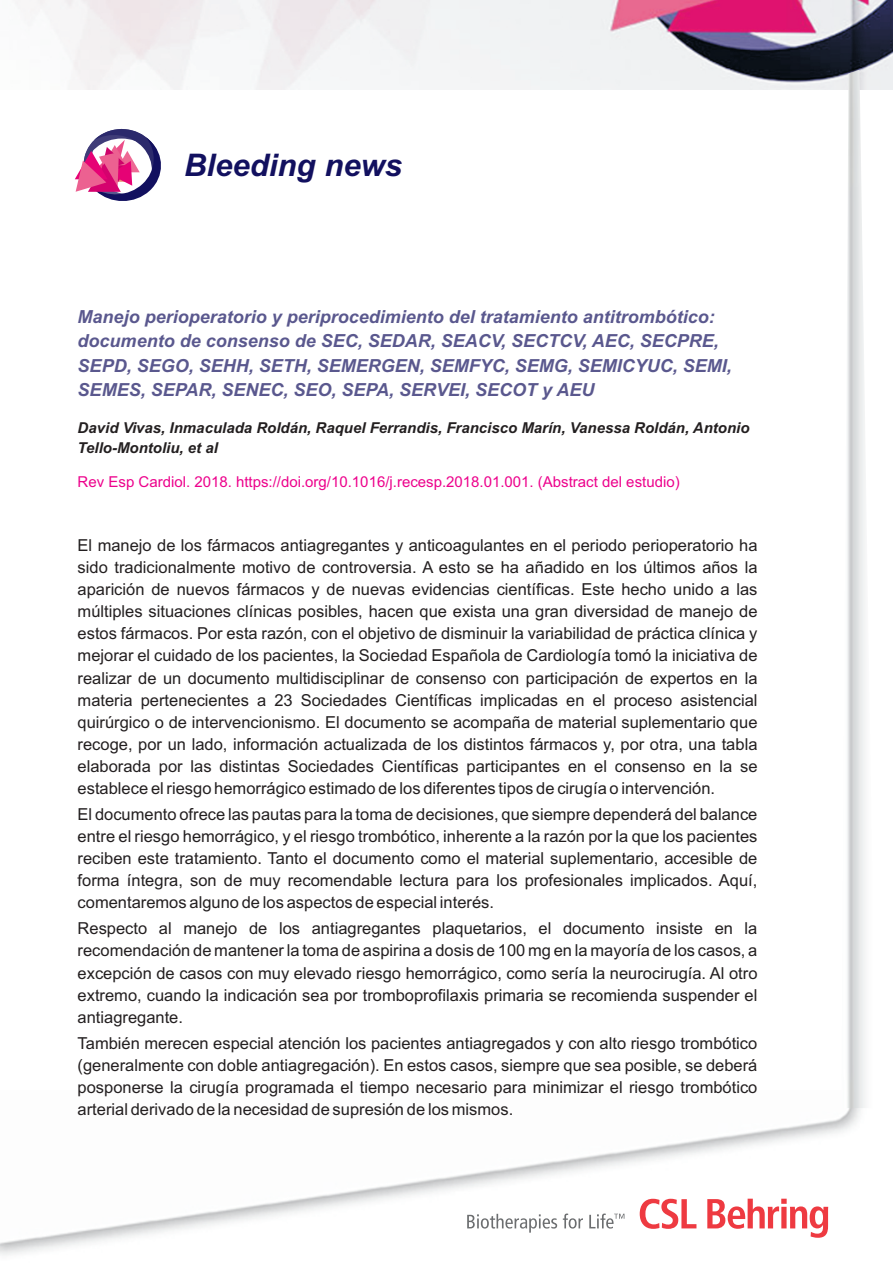
<style>
.page{position:relative;width:893px;height:1263px;background:#fff}
.page>*{position:absolute;margin:0;border:0;box-sizing:border-box;transform-origin:0 0}
.t1{font:italic 700 31.2px "Arial";color:#12105f}
.t2{font:italic 700 18px/24.2px "Arial";color:#5a588e}
.t3{font:16.5px/22px "Arial";color:#231f20;text-align:justify}
.t4{font:italic 700 15px/20.1px "Arial";color:#231f20}
.t5{font:15px "Arial";color:#ed028c}
</style>
<div class="page">
<svg style="left:75px;top:128px;width:86px;height:73px"></svg>
<svg style="left:467px;top:1198px;width:362px;height:40px"></svg>
<img style="left:16px;top:0;width:877px;height:90px">
<img style="left:841px;top:70px;width:35px;height:1038px">
<h1 class="t1" style="left:184px;top:154px;width:220px">Bleeding news</h1>
<p class="t2" style="left:78px;top:306px;width:656px">Manejo perioperatorio y periprocedimiento del tratamiento antitrombótico: documento de consenso de SEC, SEDAR, SEACV, SECTCV, AEC, SECPRE, SEPD, SEGO, SEHH, SETH, SEMERGEN, SEMFYC, SEMG, SEMICYUC, SEMI, SEMES, SEPAR, SENEC, SEO, SEPA, SERVEI, SECOT y AEU</p>
<p class="t4" style="left:78px;top:419px;width:673px">David Vivas, Inmaculada Roldán, Raquel Ferrandis, Francisco Marín, Vanessa Roldán, Antonio<br>Tello-Montoliu, et al</p>
<p class="t5" style="left:78px;top:476px;width:603px">Rev Esp Cardiol. 2018. https://doi.org/10.1016/j.recesp.2018.01.001. (Abstract del estudio)</p>
<p class="t3" style="left:78px;top:535px;width:681px">El manejo de los fármacos antiagregantes y anticoagulantes en el periodo perioperatorio ha sido tradicionalmente motivo de controversia. A esto se ha añadido en los últimos años la aparición de nuevos fármacos y de nuevas evidencias científicas. Este hecho unido a las múltiples situaciones clínicas posibles, hacen que exista una gran diversidad de manejo de estos fármacos. Por esta razón, con el objetivo de disminuir la variabilidad de práctica clínica y mejorar el cuidado de los pacientes, la Sociedad Española de Cardiología tomó la iniciativa de realizar de un documento multidisciplinar de consenso con participación de expertos en la materia pertenecientes a 23 Sociedades Científicas implicadas en el proceso asistencial quirúrgico o de intervencionismo. El documento se acompaña de material suplementario que recoge, por un lado, información actualizada de los distintos fármacos y, por otra, una tabla elaborada por las distintas Sociedades Científicas participantes en el consenso en la se establece el riesgo hemorrágico estimado de los diferentes tipos de cirugía o intervención.</p>
<p class="t3" style="left:78px;top:805px;width:681px">El documento ofrece las pautas para la toma de decisiones, que siempre dependerá del balance entre el riesgo hemorrágico, y el riesgo trombótico, inherente a la razón por la que los pacientes reciben este tratamiento. Tanto el documento como el material suplementario, accesible de forma íntegra, son de muy recomendable lectura para los profesionales implicados. Aquí, comentaremos alguno de los aspectos de especial interés.</p>
<p class="t3" style="left:78px;top:919px;width:681px">Respecto al manejo de los antiagregantes plaquetarios, el documento insiste en la recomendación de mantener la toma de aspirina a dosis de 100 mg en la mayoría de los casos, a excepción de casos con muy elevado riesgo hemorrágico, como sería la neurocirugía. Al otro extremo, cuando la indicación sea por tromboprofilaxis primaria se recomienda suspender el antiagregante.</p>
<p class="t3" style="left:78px;top:1033px;width:681px">También merecen especial atención los pacientes antiagregados y con alto riesgo trombótico (generalmente con doble antiagregación). En estos casos, siempre que sea posible, se deberá posponerse la cirugía programada el tiempo necesario para minimizar el riesgo trombótico arterial derivado de la necesidad de supresión de los mismos.</p>
</div>
